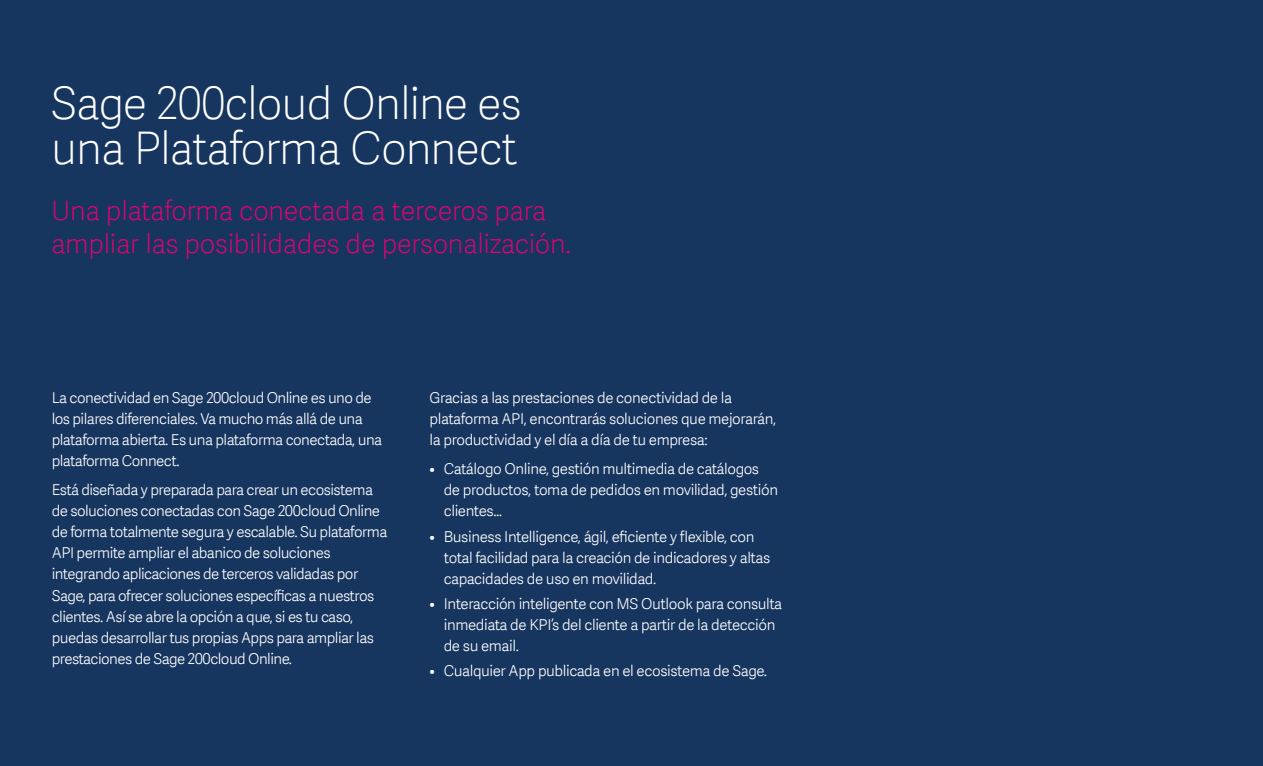
<style>
.page{position:relative;width:1263px;height:766px;background:#fff}
.page>*{position:absolute;margin:0;border:0;box-sizing:border-box;transform-origin:0 0}
.t1{font:45px/45px "Adelle Sans SAGE Th";letter-spacing:-.025em;color:#fff}
.t2{font:27px/33px "Adelle Sans SAGE Th";letter-spacing:-.01em;color:#e60272}
.t3{font:15px/21px "Adelle Sans SAGE Lt";letter-spacing:-.035em;color:#fff}
</style>
<div class="page">
<div style="left:0;top:0;width:1263px;height:765px;background:#16355f"></div>
<h1 class="t1" style="left:51px;top:79px;width:472px">Sage 200cloud Online es una Plataforma Connect</h1>
<h2 class="t2" style="left:51px;top:193px;width:521px">Una plataforma conectada a terceros para ampliar las posibilidades de personalización.</h2>
<p class="t3" style="left:52px;top:386px;width:332px">La conectividad en Sage 200cloud Online es uno de los pilares diferenciales. Va mucho más allá de una plataforma abierta. Es una plataforma conectada, una plataforma Connect.</p>
<p class="t3" style="left:52px;top:479px;width:337px">Está diseñada y preparada para crear un ecosistema de soluciones conectadas con Sage 200cloud Online de forma totalmente segura y escalable. Su plataforma API permite ampliar el abanico de soluciones integrando aplicaciones de terceros validadas por Sage, para ofrecer soluciones específicas a nuestros clientes. Así se abre la opción a que, si es tu caso, puedas desarrollar tus propias Apps para ampliar las prestaciones de Sage 200cloud Online.</p>
<p class="t3" style="left:429px;top:386px;width:348px">Gracias a las prestaciones de conectividad de la plataforma API, encontrarás soluciones que mejorarán, la productividad y el día a día de tu empresa:</p>
<p class="t3" style="left:444px;top:458px;width:336px;text-indent:-14px">• Catálogo Online, gestión multimedia de catálogos de productos, toma de pedidos en movilidad, gestión clientes…</p>
<p class="t3" style="left:444px;top:525px;width:328px;text-indent:-14px">• Business Intelligence, ágil, eficiente y flexible, con total facilidad para la creación de indicadores y altas capacidades de uso en movilidad.</p>
<p class="t3" style="left:444px;top:592px;width:340px;text-indent:-14px">• Interacción inteligente con MS Outlook para consulta inmediata de KPI’s del cliente a partir de la detección de su email.</p>
<p class="t3" style="left:429px;top:659px;width:339px">• Cualquier App publicada en el ecosistema de Sage.</p>
</div>
